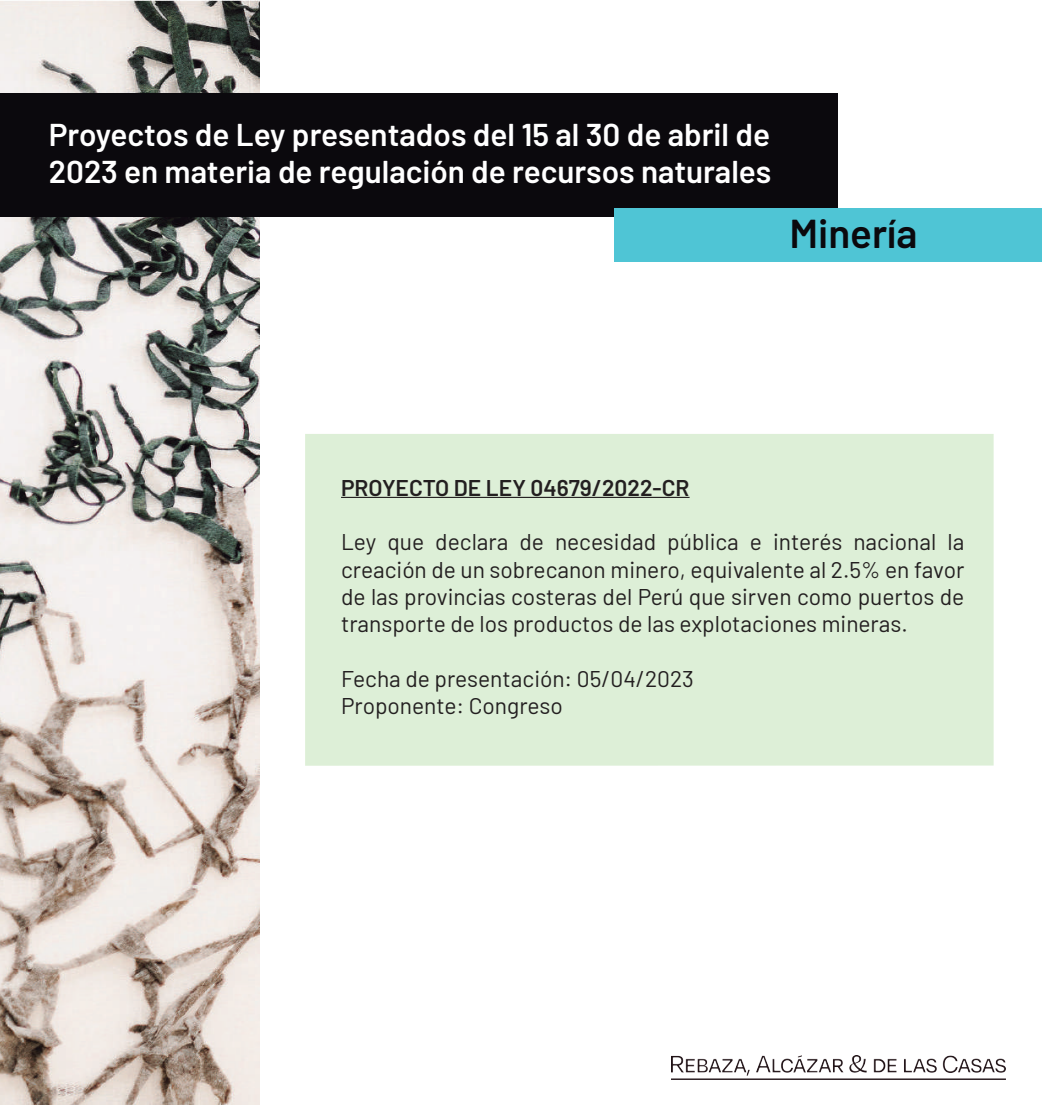
<style>
.page{position:relative;width:1042px;height:1105px;background:#fff}
.page>*{position:absolute;margin:0;border:0;box-sizing:border-box;transform-origin:0 0}
.t1{font:600 40.25px "Barlow";color:#0b090d}
.t2{font:600 31.5px/37.8px "Barlow";color:#fff}
.t3{font:22.75px/27.3px "Barlow";color:#231f20;text-align:justify}
.t4{font:600 22.75px "Barlow";color:#231f20}
</style>
<div class="page">
<img style="left:0;top:0;width:260px;height:1105px">
<div style="left:0;top:94px;width:837px;height:123px;background:#0b090d"></div>
<div style="left:614px;top:209px;width:428px;height:53px;background:#4fc5d5"></div>
<div style="left:305px;top:434px;width:688px;height:332px;background:#ddefd7"></div>
<hr style="left:341px;top:497px;width:348px;height:1px;background:#231f20">
<img style="left:672px;top:1056px;width:333px;height:24px">
<h2 class="t2" style="left:49px;top:113px;width:724px">Proyectos de Ley presentados del 15 al 30 de abril de<br>2023 en materia de regulación de recursos naturales</h2>
<h1 class="t1" style="left:789px;top:204px;width:129px">Minería</h1>
<p class="t4" style="left:341px;top:471px;width:350px">PROYECTO DE LEY 04679/2022-CR</p>
<p class="t3" style="left:341px;top:527px;width:625px">Ley que declara de necesidad pública e interés nacional la creación de un sobrecanon minero, equivalente al 2.5% en favor de las provincias costeras del Perú que sirven como puertos de transporte de los productos de las explotaciones mineras.</p>
<p class="t3" style="left:341px;top:663px;width:354px">Fecha de presentación: 05/04/2023<br>Proponente: Congreso</p>
</div>
